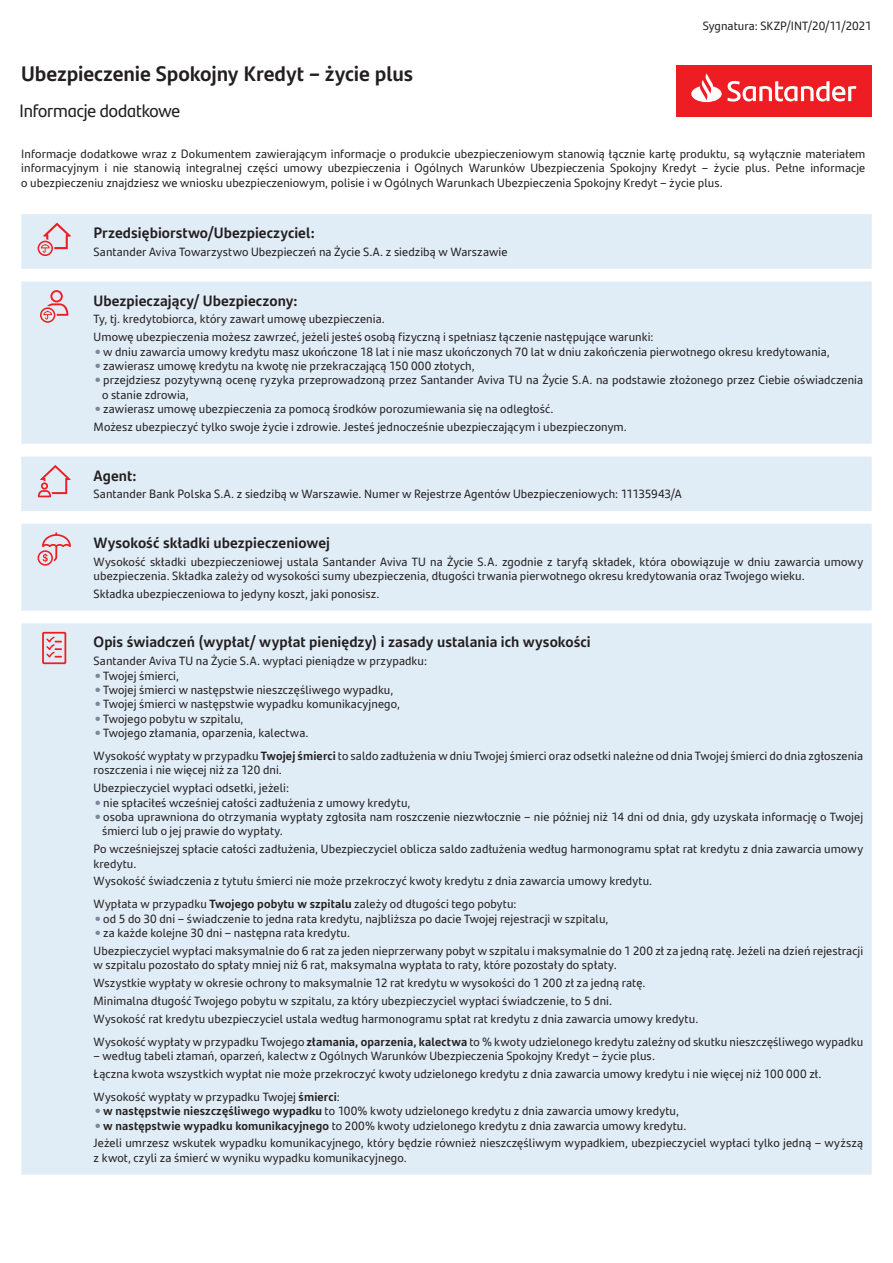
<style>
.page{position:relative;width:893px;height:1263px;background:#fff}
.page>*{position:absolute;margin:0;border:0;box-sizing:border-box;transform-origin:0 0}
.t1{font:700 21px "Santander Text";letter-spacing:-.005em;color:#231f20}
.t2{font:18px "Santander Headline";letter-spacing:-.01em;color:#231f20}
.t3{font:700 15px "Santander Text";letter-spacing:.005em;color:#231f20}
.t4{font:12px/17.9px "Santander Text";letter-spacing:.01em;color:#231f20}
.s1{font-size:21.6px;color:#7c8896}
.s2{font-weight:700}
</style>
<div class="page">
<div style="left:21px;top:214px;width:851px;height:960px;background:#e1edf6"></div>
<svg style="left:38px;top:223px;width:33px;height:33px"></svg>
<svg style="left:40px;top:290px;width:28px;height:33px"></svg>
<svg style="left:38px;top:465px;width:33px;height:32px"></svg>
<svg style="left:38px;top:532px;width:33px;height:34px"></svg>
<svg style="left:42px;top:632px;width:24px;height:32px"></svg>
<div style="left:676px;top:66px;width:196px;height:51px;background:#ee1d23"></div>
<svg style="left:691px;top:73px;width:165px;height:29px"></svg>
<h1 class="t1" style="left:21px;top:58px;width:393px">Ubezpieczenie Spokojny Kredyt – życie plus</h1>
<h2 class="t2" style="left:20px;top:97px;width:162px">Informacje dodatkowe</h2>
<p class="t4" style="left:703px;top:17px;width:171px">Sygnatura: SKZP/INT/20/11/2021</p>
<p class="t4" style="left:21px;top:146px;width:846px;line-height:14.4px;text-align:justify">Informacje dodatkowe wraz z Dokumentem zawierającym informacje o produkcie ubezpieczeniowym stanowią łącznie kartę produktu, są wyłącznie materiałem informacyjnym i nie stanowią integralnej części umowy ubezpieczenia i Ogólnych Warunków Ubezpieczenia Spokojny Kredyt – życie plus. Pełne informacje o ubezpieczeniu znajdziesz we wniosku ubezpieczeniowym, polisie i w Ogólnych Warunkach Ubezpieczenia Spokojny Kredyt – życie plus.</p>
<p class="t3" style="left:94px;top:221px;width:223px">Przedsiębiorstwo/Ubezpieczyciel:</p>
<p class="t4" style="left:94px;top:242px;width:415px">Santander Aviva Towarzystwo Ubezpieczeń na Życie S.A. z siedzibą w Warszawie</p>
<p class="t3" style="left:94px;top:289px;width:205px">Ubezpieczający/ Ubezpieczony:</p>
<p class="t4" style="left:94px;top:310px;width:562px">Ty, tj. kredytobiorca, który zawarł umowę ubezpieczenia.<br>Umowę ubezpieczenia możesz zawrzeć, jeżeli jesteś osobą fizyczną i spełniasz łączenie następujące warunki:</p>
<p class="t4" style="left:94px;top:342px;width:738px"><span class="s1">•</span>w dniu zawarcia umowy kredytu masz ukończone 18 lat i nie masz ukończonych 70 lat w dniu zakończenia pierwotnego okresu kredytowania,</p>
<p class="t4" style="left:94px;top:356px;width:383px"><span class="s1">•</span>zawierasz umowę kredytu na kwotę nie przekraczającą 150 000 złotych,</p>
<p class="t4" style="left:102px;top:372px;width:763px;line-height:14.4px;text-indent:-9px"><span class="s1">•</span>przejdziesz pozytywną ocenę ryzyka przeprowadzoną przez Santander Aviva TU na Życie S.A. na podstawie złożonego przez Ciebie oświadczenia o stanie zdrowia,</p>
<p class="t4" style="left:94px;top:399px;width:535px"><span class="s1">•</span>zawierasz umowę ubezpieczenia za pomocą środków porozumiewania się na odległość.<br>Możesz ubezpieczyć tylko swoje życie i zdrowie. Jesteś jednocześnie ubezpieczającym i ubezpieczonym.</p>
<p class="t3" style="left:94px;top:463px;width:45px">Agent:</p>
<p class="t4" style="left:94px;top:485px;width:590px">Santander Bank Polska S.A. z siedzibą w Warszawie. Numer w Rejestrze Agentów Ubezpieczeniowych: 11135943/A</p>
<p class="t3" style="left:94px;top:531px;width:238px">Wysokość składki ubezpieczeniowej</p>
<p class="t4" style="left:94px;top:554px;width:771px;line-height:14.4px">Wysokość składki ubezpieczeniowej ustala Santander Aviva TU na Życie S.A. zgodnie z taryfą składek, która obowiązuje w dniu zawarcia umowy ubezpieczenia. Składka zależy od wysokości sumy ubezpieczenia, długości trwania pierwotnego okresu kredytowania oraz Twojego wieku.</p>
<p class="t4" style="left:94px;top:584px;width:287px">Składka ubezpieczeniowa to jedyny koszt, jaki ponosisz.</p>
<p class="t3" style="left:94px;top:630px;width:499px">Opis świadczeń (wypłat/ wypłat pieniędzy) i zasady ustalania ich wysokości</p>
<p class="t4" style="left:94px;top:651px;width:335px">Santander Aviva TU na Życie S.A. wypłaci pieniądze w przypadku:</p>
<p class="t4" style="left:94px;top:666px;width:87px"><span class="s1">•</span>Twojej śmierci,</p>
<p class="t4" style="left:94px;top:680px;width:301px"><span class="s1">•</span>Twojej śmierci w następstwie nieszczęśliwego wypadku,</p>
<p class="t4" style="left:94px;top:695px;width:308px"><span class="s1">•</span>Twojej śmierci w następstwie wypadku komunikacyjnego,</p>
<p class="t4" style="left:94px;top:709px;width:152px"><span class="s1">•</span>Twojego pobytu w szpitalu,</p>
<p class="t4" style="left:94px;top:721px;width:771px;line-height:23px"><span class="s1">•</span>Twojego złamania, oparzenia, kalectwa.<br>Wysokość wypłaty w przypadku <span class="s2">Twojej śmierci</span> to saldo zadłużenia w dniu Twojej śmierci oraz odsetki należne od dnia Twojej śmierci do dnia zgłoszenia</p>
<p class="t4" style="left:94px;top:761px;width:197px">roszczenia i nie więcej niż za 120 dni.<br>Ubezpieczyciel wypłaci odsetki, jeżeli:</p>
<p class="t4" style="left:94px;top:793px;width:318px"><span class="s1">•</span>nie spłaciłeś wcześniej całości zadłużenia z umowy kredytu,</p>
<p class="t4" style="left:102px;top:809px;width:763px;line-height:14.4px;text-indent:-9px"><span class="s1">•</span>osoba uprawniona do otrzymania wypłaty zgłosiła nam roszczenie niezwłocznie – nie później niż 14 dni od dnia, gdy uzyskała informację o Twojej śmierci lub o jej prawie do wypłaty.</p>
<p class="t4" style="left:94px;top:841px;width:771px;line-height:14.4px">Po wcześniejszej spłacie całości zadłużenia, Ubezpieczyciel oblicza saldo zadłużenia według harmonogramu spłat rat kredytu z dnia zawarcia umowy kredytu.</p>
<p class="t4" style="left:94px;top:869px;width:560px;line-height:23px">Wysokość świadczenia z tytułu śmierci nie może przekroczyć kwoty kredytu z dnia zawarcia umowy kredytu.<br>Wypłata w przypadku <span class="s2">Twojego pobytu w szpitalu</span> zależy od długości tego pobytu:</p>
<p class="t4" style="left:94px;top:909px;width:516px"><span class="s1">•</span>od 5 do 30 dni – świadczenie to jedna rata kredytu, najbliższa po dacie Twojej rejestracji w szpitalu,</p>
<p class="t4" style="left:94px;top:923px;width:771px"><span class="s1">•</span>za każde kolejne 30 dni – następna rata kredytu.<br>Ubezpieczyciel wypłaci maksymalnie do 6 rat za jeden nieprzerwany pobyt w szpitalu i maksymalnie do 1 200 zł za jedną ratę. Jeżeli na dzień rejestracji</p>
<p class="t4" style="left:94px;top:956px;width:606px">w szpitalu pozostało do spłaty mniej niż 6 rat, maksymalna wypłata to raty, które pozostały do spłaty.<br>Wszystkie wypłaty w okresie ochrony to maksymalnie 12 rat kredytu w wysokości do 1 200 zł za jedną ratę.<br>Minimalna długość Twojego pobytu w szpitalu, za który ubezpieczyciel wypłaci świadczenie, to 5 dni.<br>Wysokość rat kredytu ubezpieczyciel ustala według harmonogramu spłat rat kredytu z dnia zawarcia umowy kredytu.</p>
<p class="t4" style="left:94px;top:1032px;width:771px">Wysokość wypłaty w przypadku Twojego <span class="s2">złamania, oparzenia, kalectwa</span> to % kwoty udzielonego kredytu zależny od skutku nieszczęśliwego wypadku</p>
<p class="t4" style="left:94px;top:1046px;width:729px">– według tabeli złamań, oparzeń, kalectw z Ogólnych Warunków Ubezpieczenia Spokojny Kredyt – życie plus.<br>Łączna kwota wszystkich wypłat nie może przekroczyć kwoty udzielonego kredytu z dnia zawarcia umowy kredytu i nie więcej niż 100 000 zł.</p>
<p class="t4" style="left:94px;top:1087px;width:248px">Wysokość wypłaty w przypadku Twojej <span class="s2">śmierci</span>:</p>
<p class="t4" style="left:94px;top:1101px;width:587px"><span class="s1">•</span><span class="s2">w następstwie nieszczęśliwego wypadku</span> to 100% kwoty udzielonego kredytu z dnia zawarcia umowy kredytu,</p>
<p class="t4" style="left:94px;top:1116px;width:771px"><span class="s1">•</span><span class="s2">w następstwie wypadku komunikacyjnego</span> to 200% kwoty udzielonego kredytu z dnia zawarcia umowy kredytu.<br>Jeżeli umrzesz wskutek wypadku komunikacyjnego, który będzie również nieszczęśliwym wypadkiem, ubezpieczyciel wypłaci tylko jedną – wyższą</p>
<p class="t4" style="left:94px;top:1148px;width:315px">z kwot, czyli za śmierć w wyniku wypadku komunikacyjnego.</p>
</div>
